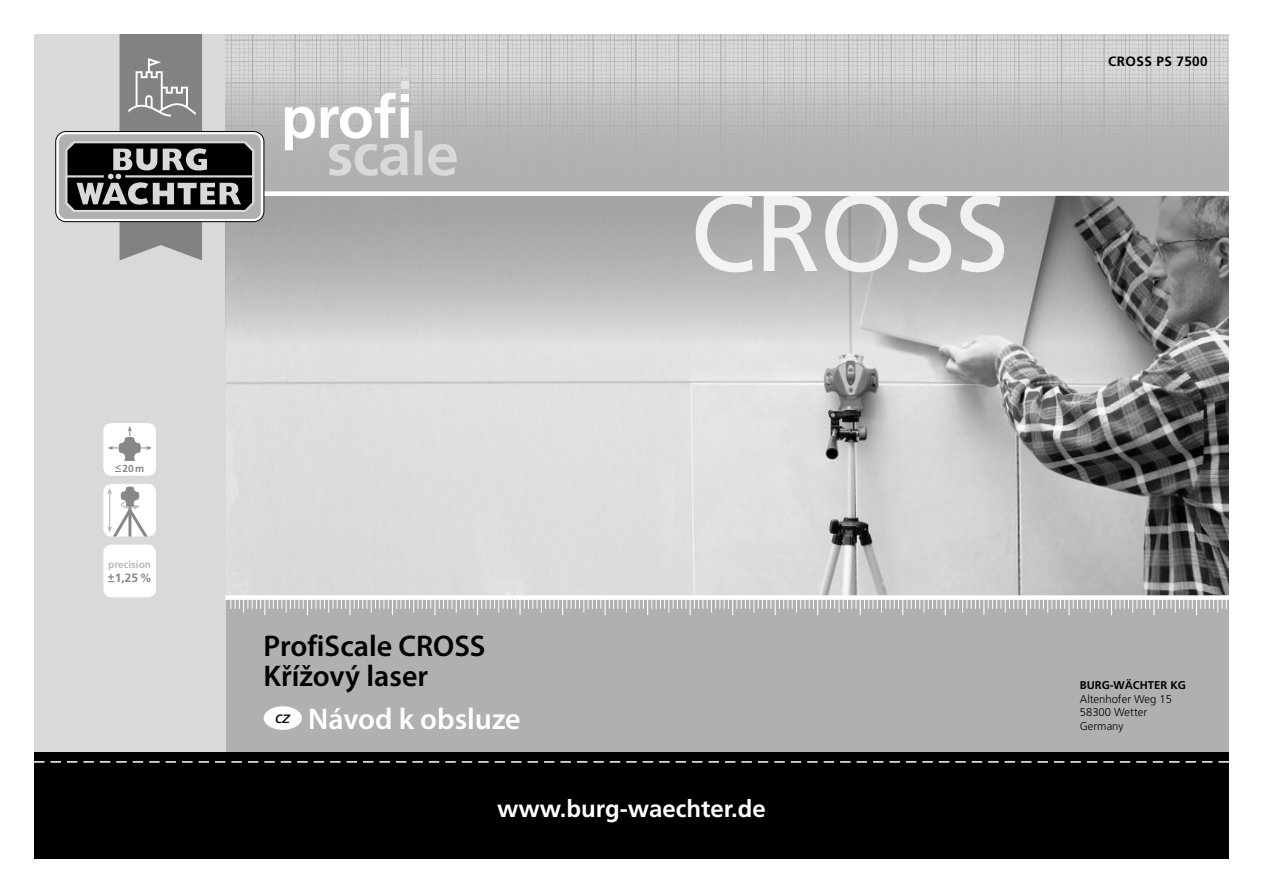
<style>
.page{position:relative;width:1263px;height:893px;background:#fff}
.page>*{position:absolute;margin:0;border:0;box-sizing:border-box;transform-origin:0 0}
.t1{font:107.85px "Frutiger";letter-spacing:-.01em;color:#fff}
.t2{font:600 30px/30px "Myriad Pro";color:#000}
.t3{font:600 30px "Myriad Pro";color:#fff}
.t4{font:700 24px "Frutiger";color:#fff}
.t5{font:700 13.5px "Frutiger";letter-spacing:.03em;color:#000}
.t6{font:700 12px "Frutiger";color:#878786}
.t7{font:300 11.25px/13.5px "Frutiger";color:#000}
.t8{font:700 11.25px "Frutiger";color:#000}
.t9{font:700 10.2px "Frutiger";color:#b9baba}
.t10{font:700 10.2px "Frutiger";color:#878786}
</style>
<div class="page">
<img style="left:225px;top:351px;width:1004px;height:244px">
<div style="left:225px;top:597px;width:1004px;height:156px;background:#afb0b0"></div>
<div style="left:34px;top:34px;width:191px;height:825px;background:#d9d9da"></div>
<svg style="left:457px;top:34px;width:772px;height:157px;background:#bebebf"></svg>
<div style="left:34px;top:753px;width:1195px;height:106px;background:#000"></div>
<svg style="left:34px;top:761px;width:1195px;height:2px"></svg>
<svg style="left:231px;top:600px;width:996px;height:15px"></svg>
<div style="left:225px;top:595px;width:1004px;height:5px;background:#fff"></div>
<div style="left:264px;top:706px;width:38px;height:24px;background:#fff;border-radius:50%"></div>
<svg style="left:225px;top:196px;width:1004px;height:155px;background:#afafaf"></svg>
<div style="left:59px;top:134px;width:202px;height:85px;background:#afb0b0;border-radius:7px"></div>
<svg style="left:65px;top:34px;width:392px;height:226px"></svg>
<div style="left:103px;top:423px;width:53px;height:53px;background:#fff;border-radius:8px"></div>
<svg style="left:107px;top:426px;width:45px;height:35px"></svg>
<div style="left:103px;top:484px;width:53px;height:52px;background:#fff;border-radius:8px"></div>
<svg style="left:107px;top:486px;width:45px;height:50px"></svg>
<div style="left:103px;top:545px;width:53px;height:52px;background:#fff;border-radius:8px"></div>
<p class="t10" style="left:115px;top:462px;width:31px">&lt;20m</p>
<p class="t9" style="left:108px;top:558px;width:44px">precision</p>
<p class="t6" style="left:108px;top:571px;width:46px">+1,25%</p>
<h1 class="t1" style="left:690px;top:170px;width:321px">CROSS</h1>
<p class="t5" style="left:1108px;top:53px;width:101px">CROSS PS 7500</p>
<h2 class="t2" style="left:264px;top:630px;width:223px">ProfiScale CROSS<br>Křížový laser</h2>
<h2 class="t3" style="left:275px;top:700px;width:247px"><sup>cz</sup> Návod k obsluze</h2>
<h3 class="t4" style="left:497px;top:795px;width:270px">www.burg-waechter.de</h3>
<p class="t8" style="left:1080px;top:679px;width:108px">BURG-WÄCHTER KG</p>
<p class="t7" style="left:1080px;top:692px;width:94px">Altenhofer Weg 15<br>58300 Wetter<br>Germany</p>
</div>
